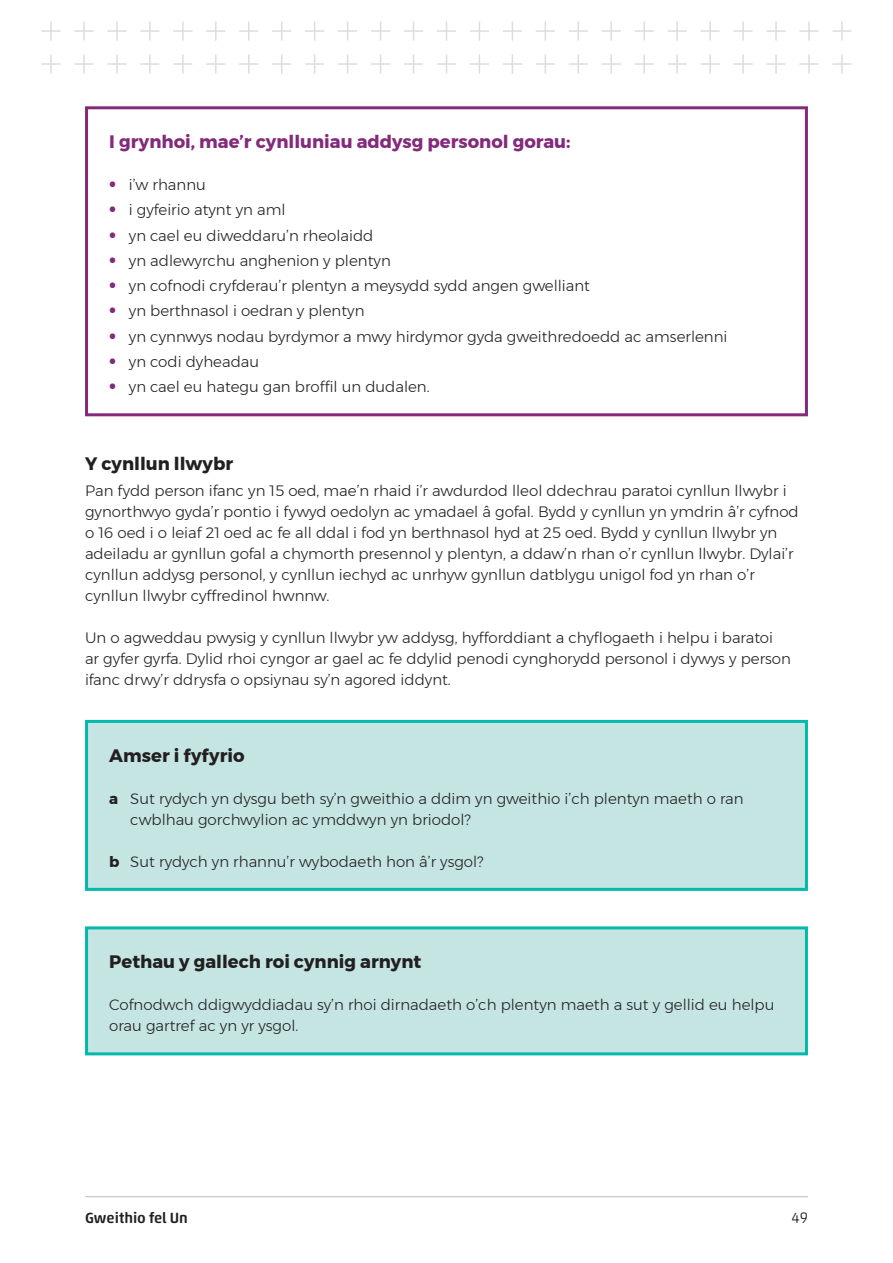
<style>
.page{position:relative;width:893px;height:1263px;background:#fff}
.page>*{position:absolute;margin:0;border:0;box-sizing:border-box;transform-origin:0 0}
.Heading_3__white{font:700 18px "Montserrat";color:#832a7c}
.Heading_3__white-2{font:700 18px "Montserrat";color:#231f20}
.Header_3b{font:700 18px "Montserrat";color:#231f20}
.Body{font:300 15px/21px "Montserrat";color:#231f20}
.t1{font:500 15px "Akko Rounded Pro";color:#231f20}
.t2{font:300 15px "Akko Rounded Pro";color:#231f20}
.s1{font-weight:700;font-size:21px;color:#832a7c}
.s2{font-weight:700}
</style>
<div class="page">
<hr style="left:85px;top:1196px;width:723px;height:1px;background:#b6bec4">
<svg style="left:42px;top:22px;width:18px;height:18px"></svg>
<svg style="left:536px;top:22px;width:18px;height:18px"></svg>
<svg style="left:306px;top:22px;width:18px;height:18px"></svg>
<svg style="left:800px;top:22px;width:18px;height:18px"></svg>
<svg style="left:174px;top:22px;width:18px;height:18px"></svg>
<svg style="left:668px;top:22px;width:18px;height:18px"></svg>
<svg style="left:437px;top:22px;width:19px;height:18px"></svg>
<svg style="left:108px;top:22px;width:18px;height:18px"></svg>
<svg style="left:602px;top:22px;width:18px;height:18px"></svg>
<svg style="left:371px;top:22px;width:19px;height:18px"></svg>
<svg style="left:240px;top:22px;width:18px;height:18px"></svg>
<svg style="left:734px;top:22px;width:18px;height:18px"></svg>
<svg style="left:503px;top:22px;width:18px;height:18px"></svg>
<svg style="left:75px;top:22px;width:18px;height:18px"></svg>
<svg style="left:569px;top:22px;width:18px;height:18px"></svg>
<svg style="left:339px;top:22px;width:18px;height:18px"></svg>
<svg style="left:833px;top:22px;width:18px;height:18px"></svg>
<svg style="left:207px;top:22px;width:18px;height:18px"></svg>
<svg style="left:701px;top:22px;width:18px;height:18px"></svg>
<svg style="left:470px;top:22px;width:18px;height:18px"></svg>
<svg style="left:141px;top:22px;width:18px;height:18px"></svg>
<svg style="left:635px;top:22px;width:18px;height:18px"></svg>
<svg style="left:404px;top:22px;width:19px;height:18px"></svg>
<svg style="left:273px;top:22px;width:18px;height:18px"></svg>
<svg style="left:767px;top:22px;width:18px;height:18px"></svg>
<svg style="left:42px;top:55px;width:18px;height:18px"></svg>
<svg style="left:536px;top:55px;width:18px;height:18px"></svg>
<svg style="left:306px;top:55px;width:18px;height:18px"></svg>
<svg style="left:800px;top:55px;width:18px;height:18px"></svg>
<svg style="left:174px;top:55px;width:18px;height:18px"></svg>
<svg style="left:668px;top:55px;width:18px;height:18px"></svg>
<svg style="left:437px;top:55px;width:19px;height:18px"></svg>
<svg style="left:108px;top:55px;width:18px;height:18px"></svg>
<svg style="left:602px;top:55px;width:18px;height:18px"></svg>
<svg style="left:371px;top:55px;width:19px;height:18px"></svg>
<svg style="left:240px;top:55px;width:18px;height:18px"></svg>
<svg style="left:734px;top:55px;width:18px;height:18px"></svg>
<svg style="left:503px;top:55px;width:18px;height:18px"></svg>
<svg style="left:75px;top:55px;width:18px;height:18px"></svg>
<svg style="left:569px;top:55px;width:18px;height:18px"></svg>
<svg style="left:339px;top:55px;width:18px;height:18px"></svg>
<svg style="left:833px;top:55px;width:18px;height:18px"></svg>
<svg style="left:207px;top:55px;width:18px;height:18px"></svg>
<svg style="left:701px;top:55px;width:18px;height:18px"></svg>
<svg style="left:470px;top:55px;width:18px;height:18px"></svg>
<svg style="left:141px;top:55px;width:18px;height:18px"></svg>
<svg style="left:635px;top:55px;width:18px;height:18px"></svg>
<svg style="left:404px;top:55px;width:19px;height:18px"></svg>
<svg style="left:273px;top:55px;width:18px;height:18px"></svg>
<svg style="left:767px;top:55px;width:18px;height:18px"></svg>
<div style="left:85px;top:106px;width:723px;height:310px;border:3px solid #832a7c"></div>
<div style="left:87px;top:721px;width:719px;height:168px;background:#c4e5e2"></div>
<div style="left:85px;top:720px;width:723px;height:171px;border:3px solid #03b9ac"></div>
<div style="left:87px;top:928px;width:719px;height:126px;background:#c4e5e2"></div>
<div style="left:85px;top:926px;width:723px;height:129px;border:3px solid #03b9ac"></div>
<p class="Heading_3__white" style="left:109px;top:127px;width:463px">I grynhoi, mae’r cynlluniau addysg personol gorau:</p>
<p class="Body" style="left:109px;top:174px;width:98px"><span class="s1">•</span> i’w rhannu</p>
<p class="Body" style="left:109px;top:199px;width:178px"><span class="s1">•</span> i gyfeirio atynt yn aml</p>
<p class="Body" style="left:109px;top:224px;width:266px"><span class="s1">•</span> yn cael eu diweddaru’n rheolaidd</p>
<p class="Body" style="left:109px;top:250px;width:283px"><span class="s1">•</span> yn adlewyrchu anghenion y plentyn</p>
<p class="Body" style="left:109px;top:275px;width:482px"><span class="s1">•</span> yn cofnodi cryfderau’r plentyn a meysydd sydd angen gwelliant</p>
<p class="Body" style="left:109px;top:300px;width:257px"><span class="s1">•</span> yn berthnasol i oedran y plentyn</p>
<p class="Body" style="left:109px;top:325px;width:620px"><span class="s1">•</span> yn cynnwys nodau byrdymor a mwy hirdymor gyda gweithredoedd ac amserlenni</p>
<p class="Body" style="left:109px;top:351px;width:151px"><span class="s1">•</span> yn codi dyheadau</p>
<p class="Body" style="left:109px;top:376px;width:322px"><span class="s1">•</span> yn cael eu hategu gan broffil un dudalen.</p>
<p class="Header_3b" style="left:85px;top:449px;width:150px">Y cynllun llwybr</p>
<p class="Body" style="left:85px;top:479px;width:715px">Pan fydd person ifanc yn 15 oed, mae’n rhaid i’r awdurdod lleol ddechrau paratoi cynllun llwybr i gynorthwyo gyda’r pontio i fywyd oedolyn ac ymadael â gofal. Bydd y cynllun yn ymdrin â’r cyfnod o 16 oed i o leiaf 21 oed ac fe all ddal i fod yn berthnasol hyd at 25 oed. Bydd y cynllun llwybr yn adeiladu ar gynllun gofal a chymorth presennol y plentyn, a ddaw’n rhan o’r cynllun llwybr. Dylai’r cynllun addysg personol, y cynllun iechyd ac unrhyw gynllun datblygu unigol fod yn rhan o’r cynllun llwybr cyffredinol hwnnw.</p>
<p class="Body" style="left:85px;top:626px;width:707px">Un o agweddau pwysig y cynllun llwybr yw addysg, hyfforddiant a chyflogaeth i helpu i baratoi ar gyfer gyrfa. Dylid rhoi cyngor ar gael ac fe ddylid penodi cynghorydd personol i dywys y person ifanc drwy’r ddrysfa o opsiynau sy’n agored iddynt.</p>
<p class="Heading_3__white-2" style="left:109px;top:741px;width:137px">Amser i fyfyrio</p>
<p class="Body" style="left:130px;top:787px;width:615px;text-indent:-21px"><span class="s2">a</span> Sut rydych yn dysgu beth sy’n gweithio a ddim yn gweithio i’ch plentyn maeth o ran cwblhau gorchwylion ac ymddwyn yn briodol?</p>
<p class="Body" style="left:109px;top:850px;width:376px"><span class="s2">b</span> Sut rydych yn rhannu’r wybodaeth hon â’r ysgol?</p>
<p class="Heading_3__white-2" style="left:109px;top:947px;width:314px">Pethau y gallech roi cynnig arnynt</p>
<p class="Body" style="left:109px;top:994px;width:667px">Cofnodwch ddigwyddiadau sy’n rhoi dirnadaeth o’ch plentyn maeth a sut y gellid eu helpu orau gartref ac yn yr ysgol.</p>
<p class="t1" style="left:85px;top:1209px;width:104px">Gweithio fel Un</p>
<p class="t2" style="left:791px;top:1209px;width:18px">49</p>
</div>
